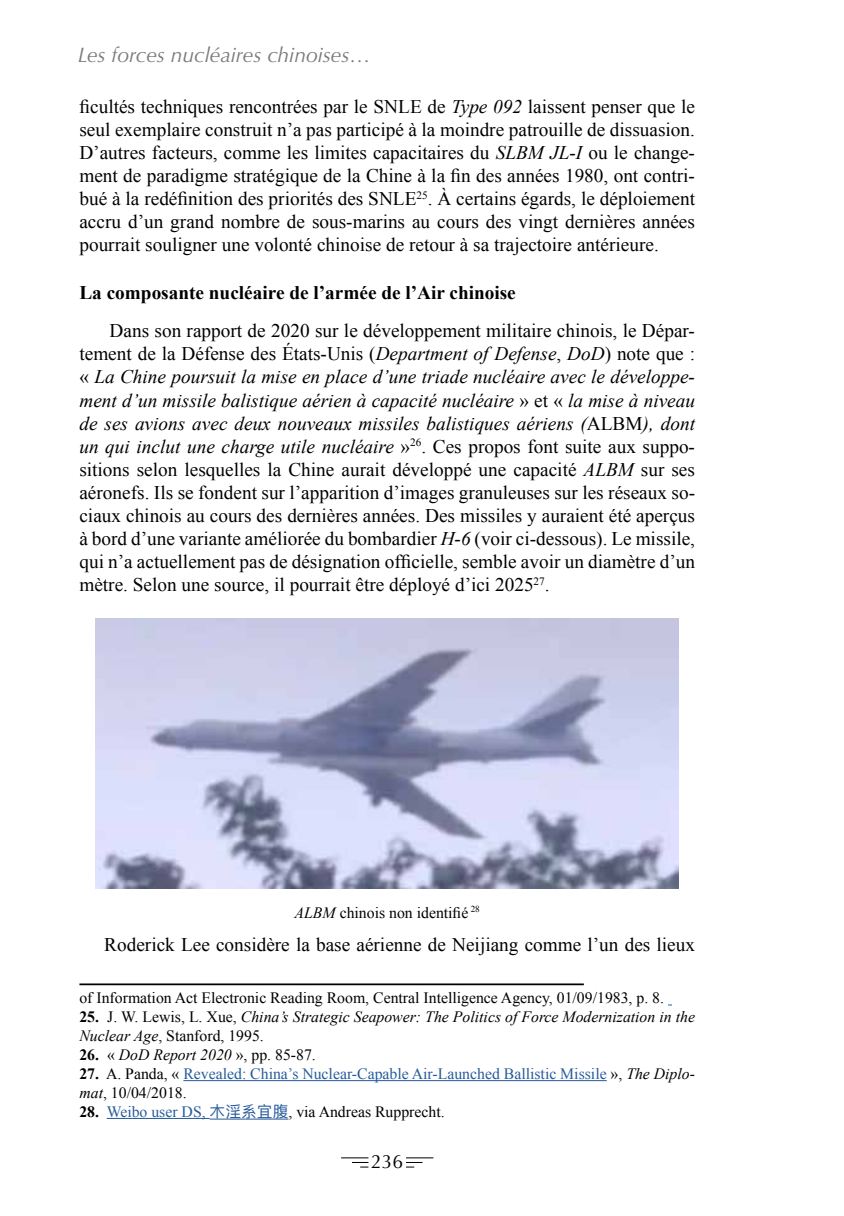
<style>
.page{position:relative;width:844px;height:1216px;background:#fff}
.page>*{position:absolute;margin:0;border:0;box-sizing:border-box;transform-origin:0 0}
.t1{font:italic 21px "Optima";color:#7c7b7b}
.t2{font:19.25px/23.1px "Times New Roman";color:#000;text-align:justify}
.t3{font:700 19.25px "Times New Roman";color:#000}
.t4{font:19.25px "Optima";color:#000}
.t5{font:15.75px "Times New Roman";color:#000}
.t6{font:italic 15.75px/18.9px "Times New Roman";color:#000}
.t7{font:15.75px/18.9px "Times New Roman";color:#275b9b}
.s1{font-style:italic}
.s2{font-weight:700;font-style:normal}
.s3{font-style:normal}
.s4{font-weight:700;color:#000}
.s5{color:#000}
.s6{font-style:italic;color:#000}
.s7{font-weight:700}
.s8{color:#275b9b}
.s9{font-family:"Ping Fang TC";color:#275b9b}
</style>
<div class="page">
<svg style="left:406px;top:1157px;width:27px;height:10px"></svg>
<svg style="left:341px;top:1157px;width:27px;height:10px"></svg>
<img style="left:95px;top:618px;width:583px;height:270px">
<hr style="left:79px;top:983px;width:504px;height:2px;background:#000">
<hr style="left:183px;top:1080px;width:423px;height:1px;background:#275b9b">
<hr style="left:107px;top:1117px;width:102px;height:1px;background:#275b9b">
<hr style="left:209px;top:1118px;width:79px;height:1px;background:#275b9b">
<p class="t1" style="left:78px;top:42px;width:294px">Les forces nucléaires chinoises…</p>
<p class="t2" style="left:79px;top:94px;width:617px">ficultés techniques rencontrées par le SNLE de <span class="s1">Type 092</span> laissent penser que le seul exemplaire construit n’a pas participé à la moindre patrouille de dissuasion.<br>D’autres facteurs, comme les limites capacitaires du <span class="s1">SLBM JL-I</span> ou le change&shy;ment de paradigme stratégique de la Chine à la fin des années 1980, ont contri&shy;bué à la redéfinition des priorités des SNLE<sup>25</sup>. À certains égards, le déploiement accru d’un grand nombre de sous-marins au cours des vingt dernières années pourrait souligner une volonté chinoise de retour à sa trajectoire antérieure.</p>
<p class="t3" style="left:79px;top:279px;width:438px">La composante nucléaire de l’armée de l’Air chinoise</p>
<p class="t2" style="left:79px;top:319px;width:617px;text-indent:30px">Dans son rapport de 2020 sur le développement militaire chinois, le Dépar&shy;tement de la Défense des États-Unis (<span class="s1">Department of Defense</span>, <span class="s1">DoD</span>) note que : « <span class="s1">La Chine poursuit la mise en place d’une triade nucléaire avec le développe&shy;ment d’un missile balistique aérien à capacité nucléaire</span> » et « <span class="s1">la mise à niveau de ses avions avec deux nouveaux missiles balistiques aériens (</span>ALBM<span class="s1">), dont un qui inclut une charge utile nucléaire</span> »<sup>26</sup>. Ces propos font suite aux suppo&shy;sitions selon lesquelles la Chine aurait développé une capacité <span class="s1">ALBM</span> sur ses aéronefs. Ils se fondent sur l’apparition d’images granuleuses sur les réseaux so&shy;ciaux chinois au cours des dernières années. Des missiles y auraient été aperçus à bord d’une variante améliorée du bombardier <span class="s1">H-6</span> (voir ci-dessous). Le missile, qui n’a actuellement pas de désignation officielle, semble avoir un diamètre d’un mètre. Selon une source, il pourrait être déployé d’ici 2025<sup>27</sup>.</p>
<p class="t5" style="left:294px;top:901px;width:187px"><span class="s1">ALBM</span> chinois non identifié <sup>28</sup></p>
<p class="t2" style="left:104px;top:932px;width:592px">Roderick Lee considère la base aérienne de Neijiang comme l’un des lieux</p>
<p class="t5" style="left:79px;top:987px;width:586px">of Information Act Electronic Reading Room, Central Intelligence Agency, 01/09/1983, p. 8.</p>
<p class="t6" style="left:79px;top:1007px;width:617px"><span class="s2">25.</span> <span class="s3">J. W. Lewis, L. Xue,</span> China’s Strategic Seapower: The Politics of Force Modernization in the<br>Nuclear Age<span class="s3">, Stanford, 1995.</span></p>
<p class="t6" style="left:79px;top:1044px;width:238px"><span class="s2">26.</span> <span class="s3">«</span> DoD Report 2020 <span class="s3">», pp. 85-87.</span></p>
<p class="t7" style="left:79px;top:1063px;width:617px"><span class="s4">27.</span> <span class="s5">A. Panda, «</span> Revealed: China’s Nuclear-Capable Air-Launched Ballistic Missile <span class="s5">»,</span> <span class="s6">The Diplo&shy;mat</span><span class="s5">, 10/04/2018.</span></p>
<p class="t5" style="left:79px;top:1100px;width:367px"><span class="s7">28.</span> <span class="s8">Weibo user DS,</span> <span class="s9">木淫系宜腹</span>, via Andreas Rupprecht.</p>
<p class="t4" style="left:371px;top:1149px;width:34px">236</p>
</div>
